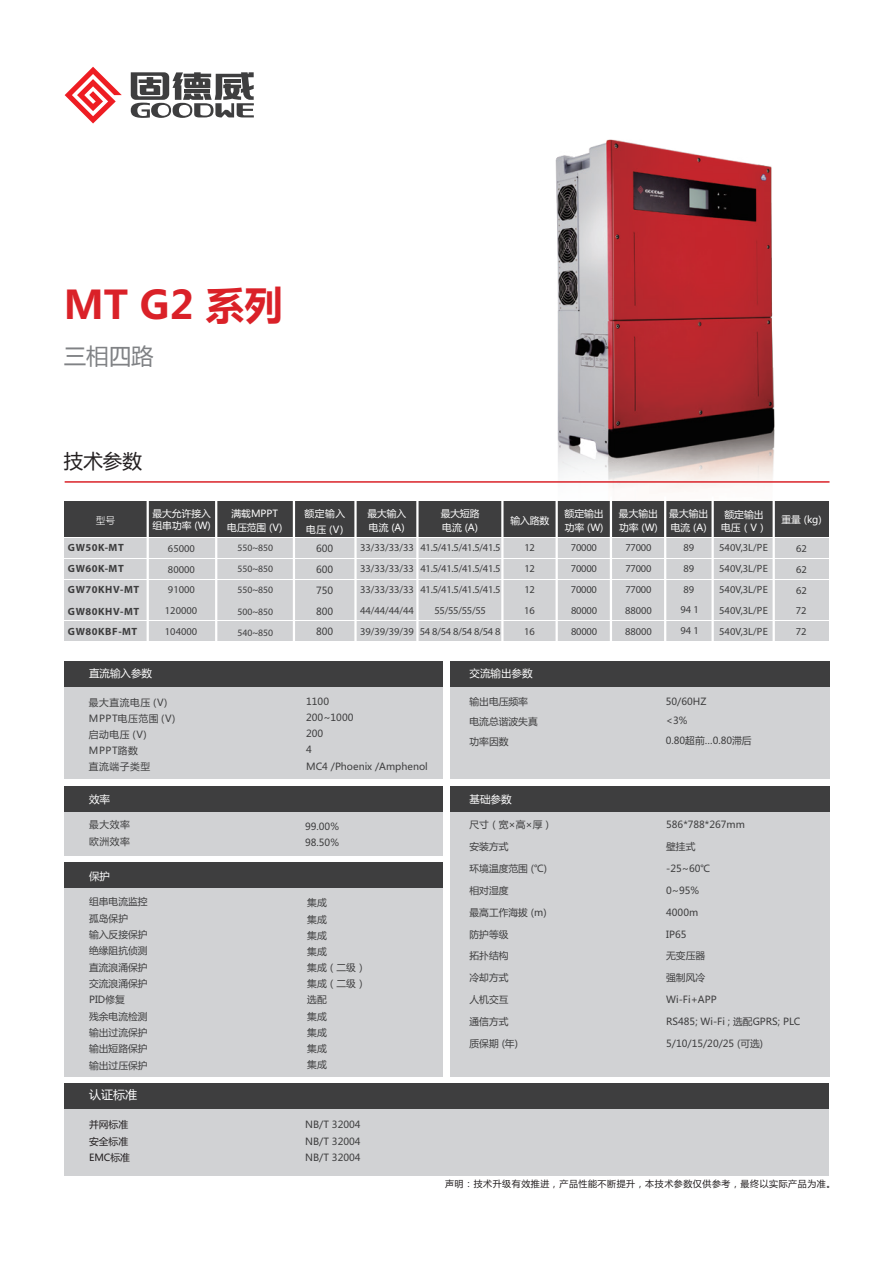
<style>
.page{position:relative;width:893px;height:1263px;background:#fff}
.page>*{position:absolute;margin:0;border:0;box-sizing:border-box;transform-origin:0 0}
.t1{font:700 39px "Microsoft Ya Hei";color:#da2128}
.t2{font:22.5px "Microsoft Ya Hei";color:#808285}
.t3{font:19.5px "Microsoft Ya Hei";color:#231f20}
.t4{font:12px "Microsoft Ya Hei";color:#fff}
.t5{font:10.5px/20.7px "Myriad Pro";color:#3e3e3f}
.t6{font:700 10.5px/20.7px "Myriad Pro";letter-spacing:.05em;color:#3e3e3f}
.t7{font:10.5px/20.9px "Myriad Pro";letter-spacing:-.02em;color:#3e3e3f;text-align:center}
.t8{font:10.5px "Microsoft Ya Hei";color:#fff}
.t9{font:9.75px/16.2px "Microsoft Ya Hei";color:#3e3e3f}
.t10{font:9.75px/13.6px "Microsoft Ya Hei";color:#fff}
.t11{font:9.75px/16.2px "Microsoft Ya Hei";letter-spacing:.06em;color:#3e3e3f}
.t12{font:9.75px/20.7px "Myriad Pro";color:#3e3e3f}
.t13{font:9.75px/16.2px "Microsoft Ya Hei";color:#231f20}
.t14{font:9.75px "FZLTXHK";color:#fff}
.t15{font:9px "Microsoft Ya Hei";letter-spacing:.06em;color:#231f20}
.s1{font-family:"MF Qing Shu Noncommercial"}
</style>
<div class="page">
<img style="left:482px;top:139px;width:348px;height:363px">
<hr style="left:65px;top:481px;width:764px;height:2px;background:#da2128">
<div style="left:65px;top:1083px;width:764px;height:26px;background:#3e3e3f"></div>
<div style="left:65px;top:687px;width:378px;height:92px;background:#d1d2d4"></div>
<div style="left:65px;top:661px;width:378px;height:26px;background:#3e3e3f"></div>
<div style="left:65px;top:1109px;width:764px;height:66px;background:#d1d2d4"></div>
<div style="left:450px;top:687px;width:379px;height:92px;background:#d1d2d4"></div>
<div style="left:450px;top:661px;width:379px;height:26px;background:#3e3e3f"></div>
<div style="left:450px;top:812px;width:379px;height:264px;background:#d1d2d4"></div>
<div style="left:450px;top:786px;width:379px;height:26px;background:#3e3e3f"></div>
<div style="left:65px;top:888px;width:378px;height:188px;background:#d1d2d4"></div>
<div style="left:65px;top:862px;width:378px;height:26px;background:#3e3e3f"></div>
<div style="left:65px;top:812px;width:378px;height:43px;background:#d1d2d4"></div>
<div style="left:65px;top:786px;width:378px;height:26px;background:#3e3e3f"></div>
<div style="left:65px;top:580px;width:764px;height:19px;background:#d1d2d4"></div>
<div style="left:65px;top:559px;width:764px;height:19px;background:#d1d2d4"></div>
<div style="left:65px;top:601px;width:764px;height:19px;background:#d1d2d4"></div>
<div style="left:65px;top:621px;width:764px;height:20px;background:#d1d2d4"></div>
<div style="left:65px;top:502px;width:764px;height:35px;background:#3e3e3f"></div>
<div style="left:65px;top:538px;width:764px;height:20px;background:#d1d2d4"></div>
<hr style="left:147px;top:500px;width:2px;height:144px;background:#fff">
<hr style="left:215px;top:500px;width:2px;height:144px;background:#fff">
<hr style="left:293px;top:496px;width:2px;height:153px;background:#fff">
<hr style="left:354px;top:496px;width:3px;height:153px;background:#fff">
<hr style="left:610px;top:496px;width:2px;height:153px;background:#fff">
<hr style="left:664px;top:496px;width:2px;height:153px;background:#fff">
<hr style="left:711px;top:496px;width:3px;height:153px;background:#fff">
<hr style="left:773px;top:496px;width:2px;height:153px;background:#fff">
<hr style="left:416px;top:496px;width:3px;height:153px;background:#fff">
<hr style="left:556px;top:496px;width:2px;height:153px;background:#fff">
<hr style="left:501px;top:496px;width:2px;height:153px;background:#fff">
<svg style="left:65px;top:67px;width:57px;height:56px"></svg>
<svg style="left:131px;top:72px;width:123px;height:46px"></svg>
<h1 class="t1" style="left:64px;top:287px;width:221px">MT G2 系列</h1>
<h2 class="t2" style="left:64px;top:346px;width:91px">三相四路</h2>
<h3 class="t3" style="left:64px;top:452px;width:79px">技术参数</h3>
<p class="t14" style="left:96px;top:515px;width:21px">型号</p>
<p class="t10" style="left:152px;top:508px;width:60px;line-height:11.9px">最大允许接入组串功率 (W)</p>
<p class="t10" style="left:781px;top:513px;width:42px">重量 (kg)</p>
<p class="t10" style="left:304px;top:506px;width:42px;line-height:16.2px">额定输入电压 (V)</p>
<p class="t9" style="left:316px;top:538px;width:19px;line-height:21px;text-align:justify">600<br>600<br>750<br>800<br>800</p>
<p class="t10" style="left:227px;top:507px;width:56px;text-align:center">满载MPPT电压范围 (V)</p>
<p class="t10" style="left:441px;top:508px;width:40px">最大短路电流 (A)</p>
<p class="t10" style="left:510px;top:515px;width:40px">输入路数</p>
<p class="t10" style="left:565px;top:508px;width:40px">额定输出功率 (W)</p>
<p class="t10" style="left:619px;top:508px;width:40px">最大输出功率 (W)</p>
<p class="t10" style="left:669px;top:508px;width:40px">最大输出电流 (A)</p>
<p class="t10" style="left:721px;top:508px;width:47px;text-align:center">额定输出电压（V）</p>
<p class="t10" style="left:367px;top:508px;width:40px">最大输入电流 (A)</p>
<p class="t5" style="left:360px;top:538px;width:55px">33/33/33/33</p>
<p class="t5" style="left:420px;top:538px;width:82px">41.5/41.5/41.5/41.5</p>
<p class="t5" style="left:719px;top:538px;width:50px">540V,3L/PE</p>
<p class="t6" style="left:68px;top:538px;width:57px">GW50K-MT</p>
<p class="t5" style="left:524px;top:538px;width:12px">12</p>
<p class="t5" style="left:571px;top:538px;width:28px">70000</p>
<p class="t5" style="left:625px;top:538px;width:28px">77000</p>
<p class="t5" style="left:683px;top:538px;width:12px">89</p>
<p class="t5" style="left:168px;top:539px;width:28px">65000</p>
<p class="t12" style="left:237px;top:539px;width:37px">550~850</p>
<p class="t5" style="left:796px;top:539px;width:12px">62</p>
<p class="t5" style="left:360px;top:559px;width:55px">33/33/33/33</p>
<p class="t5" style="left:420px;top:559px;width:82px">41.5/41.5/41.5/41.5</p>
<p class="t5" style="left:719px;top:559px;width:50px">540V,3L/PE</p>
<p class="t6" style="left:68px;top:559px;width:57px">GW60K-MT</p>
<p class="t5" style="left:524px;top:559px;width:12px">12</p>
<p class="t5" style="left:571px;top:559px;width:28px">70000</p>
<p class="t5" style="left:625px;top:559px;width:28px">77000</p>
<p class="t5" style="left:683px;top:559px;width:12px">89</p>
<p class="t5" style="left:168px;top:560px;width:28px">80000</p>
<p class="t12" style="left:237px;top:559px;width:37px">550~850</p>
<p class="t5" style="left:796px;top:560px;width:12px">62</p>
<p class="t5" style="left:360px;top:580px;width:55px">33/33/33/33</p>
<p class="t5" style="left:420px;top:580px;width:82px">41.5/41.5/41.5/41.5</p>
<p class="t5" style="left:719px;top:580px;width:50px">540V,3L/PE</p>
<p class="t6" style="left:68px;top:580px;width:73px">GW70KHV-MT</p>
<p class="t5" style="left:524px;top:580px;width:12px">12</p>
<p class="t5" style="left:571px;top:580px;width:28px">70000</p>
<p class="t5" style="left:625px;top:580px;width:28px">77000</p>
<p class="t5" style="left:683px;top:580px;width:12px">89</p>
<p class="t5" style="left:168px;top:580px;width:28px">91000</p>
<p class="t12" style="left:237px;top:580px;width:37px">550~850</p>
<p class="t5" style="left:796px;top:580px;width:12px">62</p>
<p class="t12" style="left:237px;top:602px;width:37px">500~850<br>540~850</p>
<p class="t5" style="left:360px;top:601px;width:55px">44/44/44/44<br>39/39/39/39</p>
<p class="t7" style="left:420px;top:601px;width:82px">55/55/55/55<br>54<span class="s1">.</span>8/54<span class="s1">.</span>8/54<span class="s1">.</span>8/54<span class="s1">.</span>8</p>
<p class="t5" style="left:524px;top:601px;width:12px">16<br>16</p>
<p class="t7" style="left:571px;top:601px;width:28px;text-align:left">80000<br>80000</p>
<p class="t5" style="left:680px;top:600px;width:20px">94<span class="s1">.</span>1<br>94<span class="s1">.</span>1</p>
<p class="t5" style="left:625px;top:601px;width:28px">88000<br>88000</p>
<p class="t5" style="left:719px;top:601px;width:50px">540V,3L/PE<br>540V,3L/PE</p>
<p class="t5" style="left:165px;top:601px;width:34px">120000<br>104000</p>
<p class="t5" style="left:796px;top:601px;width:12px">72<br>72</p>
<p class="t6" style="left:68px;top:602px;width:73px">GW80KHV-MT<br>GW80KBF-MT</p>
<p class="t8" style="left:89px;top:669px;width:64px">直流输入参数</p>
<p class="t11" style="left:89px;top:695px;width:88px">最大直流电压 (V)<br>MPPT电压范围 (V)启动电压 (V)<br>MPPT路数<br>直流端子类型</p>
<p class="t8" style="left:470px;top:669px;width:64px">交流输出参数</p>
<p class="t9" style="left:470px;top:693px;width:70px;line-height:19.8px">输出电压频率电流总谐波失真功率因数</p>
<p class="t9" style="left:306px;top:694px;width:123px">1100<br>200~1000<br>200<br>4<br>MC4 /Phoenix /Amphenol</p>
<p class="t9" style="left:666px;top:692px;width:87px;line-height:19.8px">50/60HZ<br>&lt;3%<br>0.80超前…0.80滞后</p>
<p class="t8" style="left:89px;top:795px;width:22px">效率</p>
<p class="t11" style="left:89px;top:817px;width:42px">最大效率欧洲效率</p>
<p class="t9" style="left:305px;top:819px;width:35px">99.00%<br>98.50%</p>
<p class="t8" style="left:89px;top:871px;width:22px">保护</p>
<p class="t9" style="left:89px;top:894px;width:60px">组串电流监控孤岛保护<br>输入反接保护绝缘阻抗侦测直流浪涌保护交流浪涌保护<br>PID修复<br>残余电流检测输出过流保护输出短路保护输出过压保护</p>
<p class="t9" style="left:307px;top:896px;width:60px">集成<br>集成<br>集成<br>集成<br>集成（二级）集成（二级）选配<br>集成<br>集成<br>集成<br>集成</p>
<p class="t4" style="left:89px;top:1089px;width:49px">认证标准</p>
<p class="t13" style="left:89px;top:1117px;width:42px">并网标准安全标准<br>EMC标准</p>
<p class="t9" style="left:305px;top:1117px;width:57px;text-align:justify">NB/T 32004<br>NB/T 32004<br>NB/T 32004</p>
<p class="t8" style="left:470px;top:794px;width:43px">基础参数</p>
<p class="t9" style="left:470px;top:818px;width:84px">尺寸（宽×高×厚）</p>
<p class="t9" style="left:470px;top:839px;width:40px">安装方式</p>
<p class="t9" style="left:470px;top:861px;width:79px">环境温度范围 (℃)</p>
<p class="t9" style="left:470px;top:883px;width:40px">相对湿度</p>
<p class="t9" style="left:470px;top:905px;width:79px">最高工作海拔 (m)</p>
<p class="t9" style="left:470px;top:927px;width:40px">防护等级</p>
<p class="t9" style="left:470px;top:949px;width:40px">拓扑结构</p>
<p class="t9" style="left:470px;top:970px;width:40px">冷却方式</p>
<p class="t9" style="left:470px;top:992px;width:40px">人机交互</p>
<p class="t9" style="left:470px;top:1014px;width:40px">通信方式</p>
<p class="t9" style="left:470px;top:1036px;width:50px">质保期 (年)</p>
<p class="t9" style="left:666px;top:818px;width:80px">586*788*267mm</p>
<p class="t9" style="left:666px;top:839px;width:31px">壁挂式</p>
<p class="t9" style="left:666px;top:861px;width:46px">-25~60℃</p>
<p class="t9" style="left:666px;top:883px;width:35px">0~95%</p>
<p class="t9" style="left:666px;top:905px;width:34px">4000m</p>
<p class="t9" style="left:666px;top:927px;width:22px">IP65</p>
<p class="t9" style="left:666px;top:949px;width:40px">无变压器</p>
<p class="t9" style="left:666px;top:970px;width:40px">强制风冷</p>
<p class="t9" style="left:666px;top:992px;width:52px">Wi-Fi+APP</p>
<p class="t9" style="left:666px;top:1014px;width:136px">RS485; Wi-Fi ; 选配GPRS; PLC</p>
<p class="t9" style="left:666px;top:1036px;width:99px">5/10/15/20/25 (可选)</p>
<p class="t15" style="left:445px;top:1180px;width:392px">声明：技术升级有效推进，产品性能不断提升，本技术参数仅供参考，最终以实际产品为准。</p>
</div>
